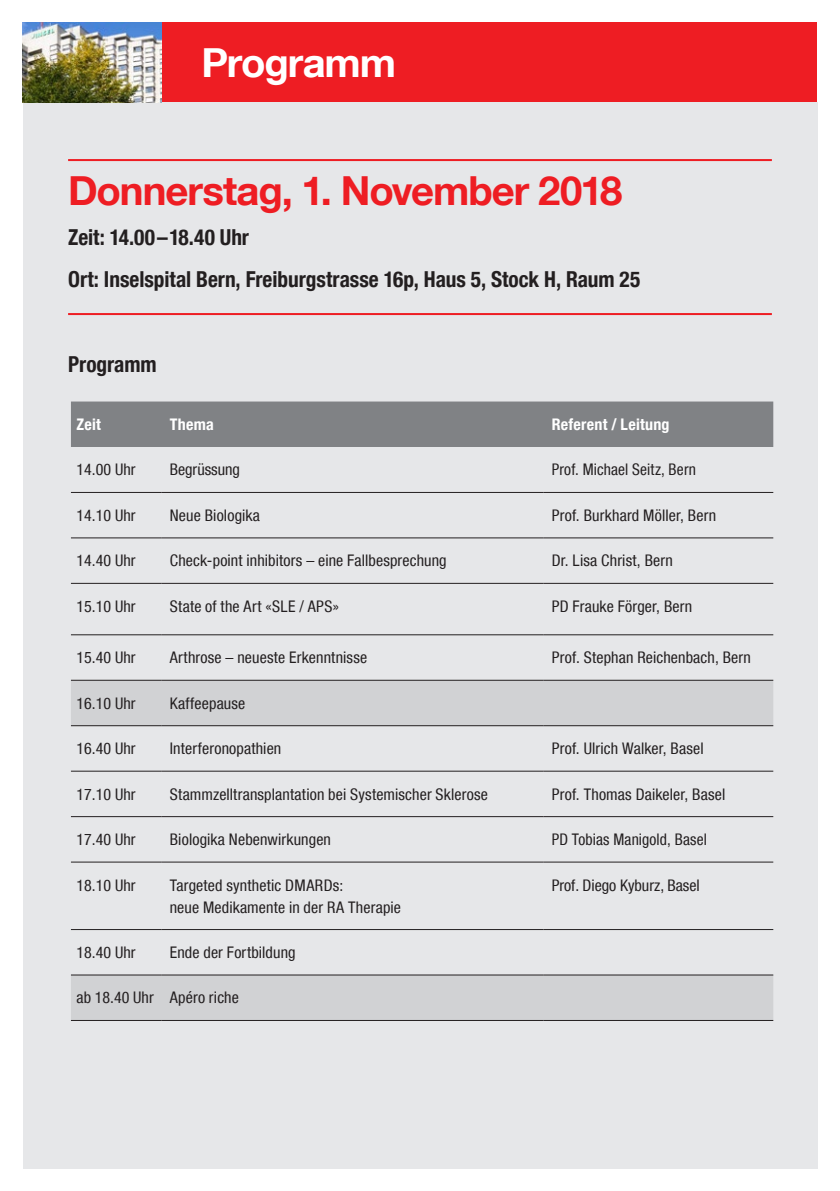
<style>
.page{position:relative;width:840px;height:1191px;background:#fff}
.page>*{position:absolute;margin:0;border:0;box-sizing:border-box;transform-origin:0 0}
.t1{font:700 40px "Helvetica Neue LT Com";letter-spacing:-.025em;color:#ee1d23}
.t2{font:700 40px "Helvetica Neue LT Com";letter-spacing:-.025em;color:#fff}
.t3{font:700 condensed 22px/42.6px "Helvetica Neue LT Com";color:#231f20}
.t4{font:condensed 16px/22px "Helvetica Neue LT Com";letter-spacing:.01em;color:#231f20}
.t5{font:700 condensed 16px "Helvetica Neue LT Com";letter-spacing:.015em;color:#fff}
</style>
<div class="page">
<div style="left:23px;top:102px;width:793px;height:1066px;background:#e6e7e9"></div>
<div style="left:162px;top:23px;width:654px;height:79px;background:#ee1d23"></div>
<hr style="left:68px;top:159px;width:703px;height:2px;background:#ee1d23">
<hr style="left:68px;top:313px;width:703px;height:2px;background:#ee1d23">
<div style="left:71px;top:401px;width:701px;height:46px;background:#808285"></div>
<svg style="left:71px;top:681px;width:701px;height:339px"></svg>
<hr style="left:71px;top:537px;width:91px;height:1px;background:#231f20">
<hr style="left:162px;top:537px;width:381px;height:1px;background:#231f20">
<hr style="left:543px;top:537px;width:229px;height:1px;background:#231f20">
<hr style="left:71px;top:583px;width:91px;height:1px;background:#231f20">
<hr style="left:162px;top:583px;width:381px;height:1px;background:#231f20">
<hr style="left:543px;top:583px;width:229px;height:1px;background:#231f20">
<hr style="left:71px;top:634px;width:91px;height:1px;background:#231f20">
<hr style="left:162px;top:634px;width:381px;height:1px;background:#231f20">
<hr style="left:543px;top:634px;width:229px;height:1px;background:#231f20">
<hr style="left:71px;top:680px;width:91px;height:1px;background:#231f20">
<hr style="left:162px;top:680px;width:381px;height:1px;background:#231f20">
<hr style="left:543px;top:680px;width:229px;height:1px;background:#231f20">
<hr style="left:71px;top:725px;width:91px;height:1px;background:#231f20">
<hr style="left:162px;top:725px;width:381px;height:1px;background:#231f20">
<hr style="left:543px;top:725px;width:229px;height:1px;background:#231f20">
<hr style="left:71px;top:770px;width:91px;height:1px;background:#231f20">
<hr style="left:162px;top:770px;width:381px;height:1px;background:#231f20">
<hr style="left:543px;top:770px;width:229px;height:1px;background:#231f20">
<hr style="left:71px;top:816px;width:91px;height:1px;background:#231f20">
<hr style="left:162px;top:816px;width:381px;height:1px;background:#231f20">
<hr style="left:543px;top:816px;width:229px;height:1px;background:#231f20">
<hr style="left:71px;top:861px;width:91px;height:1px;background:#231f20">
<hr style="left:162px;top:861px;width:381px;height:1px;background:#231f20">
<hr style="left:543px;top:861px;width:229px;height:1px;background:#231f20">
<hr style="left:71px;top:929px;width:91px;height:1px;background:#231f20">
<hr style="left:162px;top:929px;width:381px;height:1px;background:#231f20">
<hr style="left:543px;top:929px;width:229px;height:1px;background:#231f20">
<hr style="left:71px;top:974px;width:91px;height:1px;background:#231f20">
<hr style="left:162px;top:974px;width:381px;height:1px;background:#231f20">
<hr style="left:543px;top:974px;width:229px;height:1px;background:#231f20">
<hr style="left:71px;top:1020px;width:91px;height:1px;background:#231f20">
<hr style="left:162px;top:1020px;width:381px;height:1px;background:#231f20">
<hr style="left:543px;top:1020px;width:229px;height:1px;background:#231f20">
<hr style="left:71px;top:492px;width:91px;height:1px;background:#231f20">
<hr style="left:162px;top:492px;width:381px;height:1px;background:#231f20">
<hr style="left:543px;top:492px;width:229px;height:1px;background:#231f20">
<img style="left:23px;top:23px;width:139px;height:79px">
<h1 class="t2" style="left:201px;top:37px;width:196px">Programm</h1>
<h1 class="t1" style="left:68px;top:166px;width:555px">Donnerstag, 1. November 2018</h1>
<h2 class="t3" style="left:68px;top:216px;width:573px">Zeit: 14.00– 18.40 Uhr<br>Ort: Inselspital Bern, Freiburgstrasse 16p, Haus 5, Stock H, Raum 25</h2>
<h2 class="t3" style="left:68px;top:343px;width:90px">Programm</h2>
<p class="t5" style="left:77px;top:415px;width:26px">Zeit</p>
<p class="t5" style="left:170px;top:415px;width:45px">Thema</p>
<p class="t5" style="left:551px;top:415px;width:119px">Referent / Leitung</p>
<p class="t4" style="left:77px;top:458px;width:60px">14.00 Uhr</p>
<p class="t4" style="left:170px;top:458px;width:72px">Begrüssung</p>
<p class="t4" style="left:551px;top:458px;width:146px">Prof. Michael Seitz, Bern</p>
<p class="t4" style="left:77px;top:504px;width:60px">14.10 Uhr</p>
<p class="t4" style="left:170px;top:504px;width:92px">Neue Biologika</p>
<p class="t4" style="left:551px;top:504px;width:166px">Prof. Burkhard Möller, Bern</p>
<p class="t4" style="left:77px;top:549px;width:60px">14.40 Uhr</p>
<p class="t4" style="left:170px;top:549px;width:278px">Check-point inhibitors – eine Fallbesprechung</p>
<p class="t4" style="left:551px;top:549px;width:123px">Dr. Lisa Christ, Bern</p>
<p class="t4" style="left:77px;top:595px;width:60px">15.10 Uhr</p>
<p class="t4" style="left:170px;top:595px;width:171px">State of the Art «SLE / APS»</p>
<p class="t4" style="left:551px;top:595px;width:142px">PD Frauke Förger, Bern</p>
<p class="t4" style="left:77px;top:646px;width:60px">15.40 Uhr</p>
<p class="t4" style="left:170px;top:646px;width:199px">Arthrose – neueste Erkenntnisse</p>
<p class="t4" style="left:551px;top:646px;width:201px">Prof. Stephan Reichenbach, Bern</p>
<p class="t4" style="left:77px;top:692px;width:60px">16.10 Uhr</p>
<p class="t4" style="left:170px;top:692px;width:77px">Kaffeepause</p>
<p class="t4" style="left:77px;top:737px;width:60px">16.40 Uhr</p>
<p class="t4" style="left:170px;top:737px;width:113px">Interferonopathien</p>
<p class="t4" style="left:551px;top:737px;width:153px">Prof. Ulrich Walker, Basel</p>
<p class="t4" style="left:77px;top:782px;width:60px">17.10 Uhr</p>
<p class="t4" style="left:170px;top:782px;width:319px">Stammzelltransplantation bei Systemischer Sklerose</p>
<p class="t4" style="left:551px;top:782px;width:175px">Prof. Thomas Daikeler, Basel</p>
<p class="t4" style="left:77px;top:828px;width:60px">17.40 Uhr</p>
<p class="t4" style="left:170px;top:828px;width:163px">Biologika Nebenwirkungen</p>
<p class="t4" style="left:551px;top:828px;width:157px">PD Tobias Manigold, Basel</p>
<p class="t4" style="left:77px;top:873px;width:60px">18.10 Uhr</p>
<p class="t4" style="left:170px;top:873px;width:233px">Targeted synthetic DMARDs:<br>neue Medikamente in der RA Therapie</p>
<p class="t4" style="left:551px;top:873px;width:149px">Prof. Diego Kyburz, Basel</p>
<p class="t4" style="left:77px;top:941px;width:60px">18.40 Uhr</p>
<p class="t4" style="left:170px;top:941px;width:127px">Ende der Fortbildung</p>
<p class="t4" style="left:77px;top:986px;width:164px">ab 18.40 Uhr Apéro riche</p>
</div>
